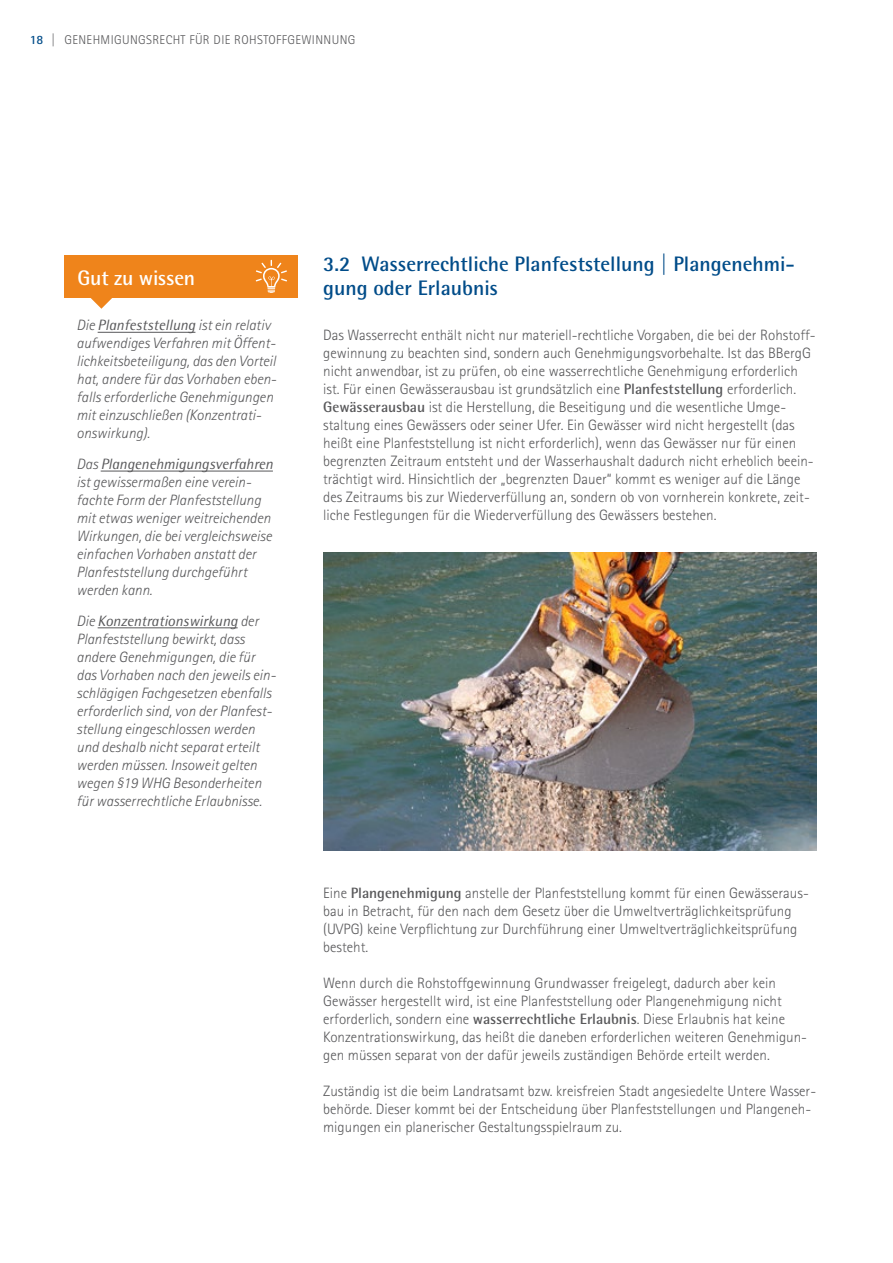
<style>
.page{position:relative;width:893px;height:1263px;background:#fff}
.page>*{position:absolute;margin:0;border:0;box-sizing:border-box;transform-origin:0 0}
.t1{font:700 21px/24px "Agfa Rotis Semisans";color:#004c89}
.t2{font:700 21px "Agfa Rotis Semisans";letter-spacing:-.01em;color:#fff}
.t3{font:300 15px/18px "Agfa Rotis Sans Serif";color:#58585a}
.t4{font:italic 300 15px/18px "Agfa Rotis Sans Serif";color:#58585a}
.t5{font:italic 15px "Agfa Rotis Semisans";color:#58585a}
.t6{font:300 12.75px "Agfa Rotis Sans Serif";letter-spacing:.03em;color:#58585a}
.s1{font-weight:700;color:#004c89}
.s2{font-family:"Agfa Rotis Semisans";font-weight:400}
.s3{font-family:"Agfa Rotis Sans Serif";font-weight:300}
.s4{font-family:"Agfa Rotis Semisans";font-weight:700}
</style>
<div class="page">
<hr style="left:98px;top:332px;width:97px;height:1px;background:#58585a">
<hr style="left:101px;top:471px;width:172px;height:1px;background:#58585a">
<hr style="left:98px;top:627px;width:140px;height:1px;background:#58585a">
<svg style="left:90px;top:298px;width:22px;height:11px"></svg>
<div style="left:64px;top:255px;width:234px;height:43px;background:#ef841b"></div>
<svg style="left:256px;top:260px;width:31px;height:33px"></svg>
<img style="left:323px;top:553px;width:493px;height:297px">
<p class="t6" style="left:30px;top:32px;width:327px"><span class="s1">18</span> | GENEHMIGUNGSRECHT FÜR DIE ROHSTOFFGEWINNUNG</p>
<h1 class="t2" style="left:78px;top:265px;width:119px">Gut zu wissen</h1>
<p class="t4" style="left:77px;top:317px;width:201px">Die <span class="s2">Planfeststellung</span> ist ein relativ aufwendiges Verfahren mit Öffent&shy;lichkeitsbeteiligung, das den Vorteil hat, andere für das Vorhaben eben&shy;falls erforderliche Genehmigungen mit einzuschließen (Konzentrati&shy;onswirkung).</p>
<p class="t5" style="left:77px;top:455px;width:198px"><span class="s3">Das</span> Plangenehmigungsverfahren</p>
<p class="t4" style="left:77px;top:473px;width:197px">ist gewissermaßen eine verein&shy;fachte Form der Planfeststellung mit etwas weniger weitreichenden<br>Wirkungen, die bei vergleichsweise einfachen Vorhaben anstatt der<br>Planfeststellung durchgeführt werden kann.</p>
<p class="t5" style="left:77px;top:612px;width:184px"><span class="s3">Die</span> Konzentrationswirkung <span class="s3">der</span></p>
<p class="t4" style="left:77px;top:630px;width:201px">Planfeststellung bewirkt, dass andere Genehmigungen, die für das Vorhaben nach den jeweils ein&shy;schlägigen Fachgesetzen ebenfalls erforderlich sind, von der Planfest&shy;stellung eingeschlossen werden und deshalb nicht separat erteilt werden müssen. Insoweit gelten wegen §19 WHG Besonderheiten für wasserrechtliche Erlaubnisse.</p>
<h1 class="t1" style="left:323px;top:252px;width:473px">3.2 Wasserrechtliche Planfeststellung | Plangenehmi&shy;gung oder Erlaubnis</h1>
<p class="t3" style="left:323px;top:326px;width:494px">Das Wasserrecht enthält nicht nur materiell-rechtliche Vorgaben, die bei der Rohstoff&shy;gewinnung zu beachten sind, sondern auch Genehmigungsvorbehalte. Ist das BBergG nicht anwendbar, ist zu prüfen, ob eine wasserrechtliche Genehmigung erforderlich ist. Für einen Gewässerausbau ist grundsätzlich eine <span class="s4">Planfeststellung</span> erforderlich.<br><span class="s4">Gewässerausbau</span> ist die Herstellung, die Beseitigung und die wesentliche Umge&shy;staltung eines Gewässers oder seiner Ufer. Ein Gewässer wird nicht hergestellt (das heißt eine Planfeststellung ist nicht erforderlich), wenn das Gewässer nur für einen begrenzten Zeitraum entsteht und der Wasserhaushalt dadurch nicht erheblich beein&shy;trächtigt wird. Hinsichtlich der „begrenzten Dauer“ kommt es weniger auf die Länge des Zeitraums bis zur Wiederverfüllung an, sondern ob von vornherein konkrete, zeit&shy;liche Festlegungen für die Wiederverfüllung des Gewässers bestehen.</p>
<p class="t3" style="left:323px;top:884px;width:487px">Eine <span class="s4">Plangenehmigung</span> anstelle der Planfeststellung kommt für einen Gewässeraus&shy;bau in Betracht, für den nach dem Gesetz über die Umweltverträglichkeitsprüfung (UVPG) keine Verpflichtung zur Durchführung einer Umweltverträglichkeitsprüfung besteht.</p>
<p class="t3" style="left:323px;top:974px;width:485px">Wenn durch die Rohstoffgewinnung Grundwasser freigelegt, dadurch aber kein Gewässer hergestellt wird, ist eine Planfeststellung oder Plangenehmigung nicht erforderlich, sondern eine <span class="s4">wasserrechtliche Erlaubnis</span>. Diese Erlaubnis hat keine Konzentrationswirkung, das heißt die daneben erforderlichen weiteren Genehmigun&shy;gen müssen separat von der dafür jeweils zuständigen Behörde erteilt werden.</p>
<p class="t3" style="left:323px;top:1082px;width:494px">Zuständig ist die beim Landratsamt bzw. kreisfreien Stadt angesiedelte Untere Wasser&shy;behörde. Dieser kommt bei der Entscheidung über Planfeststellungen und Plangeneh&shy;migungen ein planerischer Gestaltungsspielraum zu.</p>
</div>
